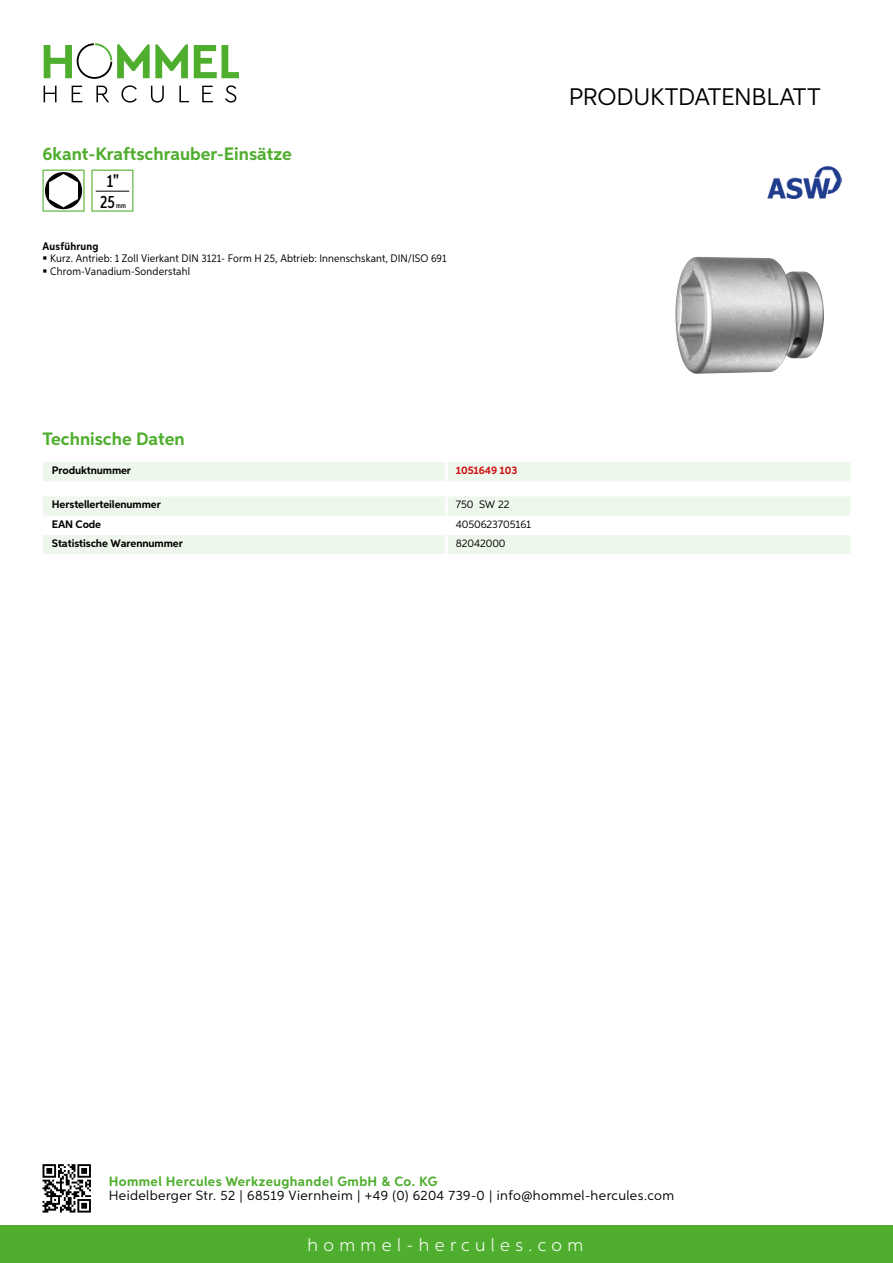
<style>
.page{position:relative;width:893px;height:1263px;background:#fff}
.page>*{position:absolute;margin:0;border:0;box-sizing:border-box;transform-origin:0 0}
.t1{font:24px "Aspira";letter-spacing:-.01em;color:#000}
.t2{font:700 18px "Aspira";color:#50ae2f}
.t3{font:300 18px "Aspira";letter-spacing:.3em;color:#fff}
.t4{font:500 17.85px/20.4px "Aspira XX Nar";color:#000;text-align:center}
.t5{font:13.5px "Aspira";letter-spacing:.03em;color:#000}
.t6{font:700 13.5px "Aspira";letter-spacing:.03em;color:#50ae2f}
.t7{font:10.95px/12.8px "Aspira Nar";letter-spacing:.015em;color:#000}
.t8{font:700 10.95px "Aspira";letter-spacing:-.01em;color:#000}
.t9{font:10.95px "Aspira";letter-spacing:-.01em;color:#000}
.t10{font:700 10.95px "Aspira";letter-spacing:-.01em;color:#cd1013}
.t11{font:700 10.95px "Aspira Nar";letter-spacing:.02em;color:#000}
.t12{font:500 7.35px "Aspira XX Nar";color:#000}
</style>
<div class="page">
<div style="left:0;top:1226px;width:893px;height:37px;background:#50ae2f"></div>
<svg style="left:43px;top:1164px;width:48px;height:48px"></svg>
<svg style="left:194px;top:45px;width:45px;height:33px"></svg>
<svg style="left:44px;top:43px;width:144px;height:36px"></svg>
<svg style="left:44px;top:86px;width:13px;height:16px"></svg>
<svg style="left:72px;top:86px;width:10px;height:16px"></svg>
<svg style="left:96px;top:86px;width:13px;height:16px"></svg>
<svg style="left:121px;top:85px;width:16px;height:18px"></svg>
<svg style="left:151px;top:86px;width:13px;height:17px"></svg>
<svg style="left:179px;top:86px;width:10px;height:16px"></svg>
<svg style="left:202px;top:86px;width:11px;height:16px"></svg>
<svg style="left:225px;top:85px;width:11px;height:18px"></svg>
<div style="left:43px;top:462px;width:807px;height:19px;background:#eef7eb"></div>
<hr style="left:445px;top:462px;width:3px;height:19px;background:#fff">
<svg style="left:43px;top:497px;width:807px;height:57px"></svg>
<hr style="left:445px;top:535px;width:3px;height:19px;background:#fff">
<svg style="left:43px;top:170px;width:42px;height:42px"></svg>
<svg style="left:91px;top:170px;width:42px;height:42px"></svg>
<hr style="left:96px;top:191px;width:33px;height:1px;background:#000">
<img style="left:675px;top:257px;width:149px;height:117px">
<img style="left:767px;top:166px;width:75px;height:33px">
<h2 class="t2" style="left:43px;top:142px;width:251px">6kant-Kraftschrauber-Einsätze</h2>
<h3 class="t4" style="left:100px;top:171px;width:20px">1"<br>25</h3>
<p class="t12" style="left:116px;top:201px;width:11px">mm</p>
<p class="t11" style="left:43px;top:239px;width:58px">Ausführung</p>
<p class="t7" style="left:50px;top:252px;width:398px">Kurz. Antrieb: 1 Zoll Vierkant DIN 3121- Form H 25, Abtrieb: Innenschskant, DIN/ISO 691<br>Chrom-Vanadium-Sonderstahl</p>
<h1 class="t1" style="left:569px;top:82px;width:253px">Produktdatenblatt</h1>
<h2 class="t2" style="left:43px;top:428px;width:144px">Technische Daten</h2>
<p class="t8" style="left:52px;top:463px;width:81px">Produktnummer</p>
<p class="t10" style="left:456px;top:463px;width:63px">1051649 103</p>
<p class="t8" style="left:52px;top:498px;width:111px">Herstellerteilenummer</p>
<p class="t9" style="left:456px;top:498px;width:55px">750 SW 22</p>
<p class="t8" style="left:52px;top:517px;width:51px">EAN Code</p>
<p class="t9" style="left:456px;top:517px;width:77px">4050623705161</p>
<p class="t8" style="left:52px;top:536px;width:132px">Statistische Warennummer</p>
<p class="t9" style="left:456px;top:536px;width:51px">82042000</p>
<p class="t6" style="left:109px;top:1172px;width:330px">Hommel Hercules Werkzeughandel GmbH &amp; Co. KG</p>
<p class="t5" style="left:109px;top:1187px;width:567px">Heidelberger Str. 52 | 68519 Viernheim | +49 (0) 6204 739-0 | info@hommel-hercules.com</p>
<h2 class="t3" style="left:307px;top:1234px;width:277px">hommel-hercules.com</h2>
</div>
